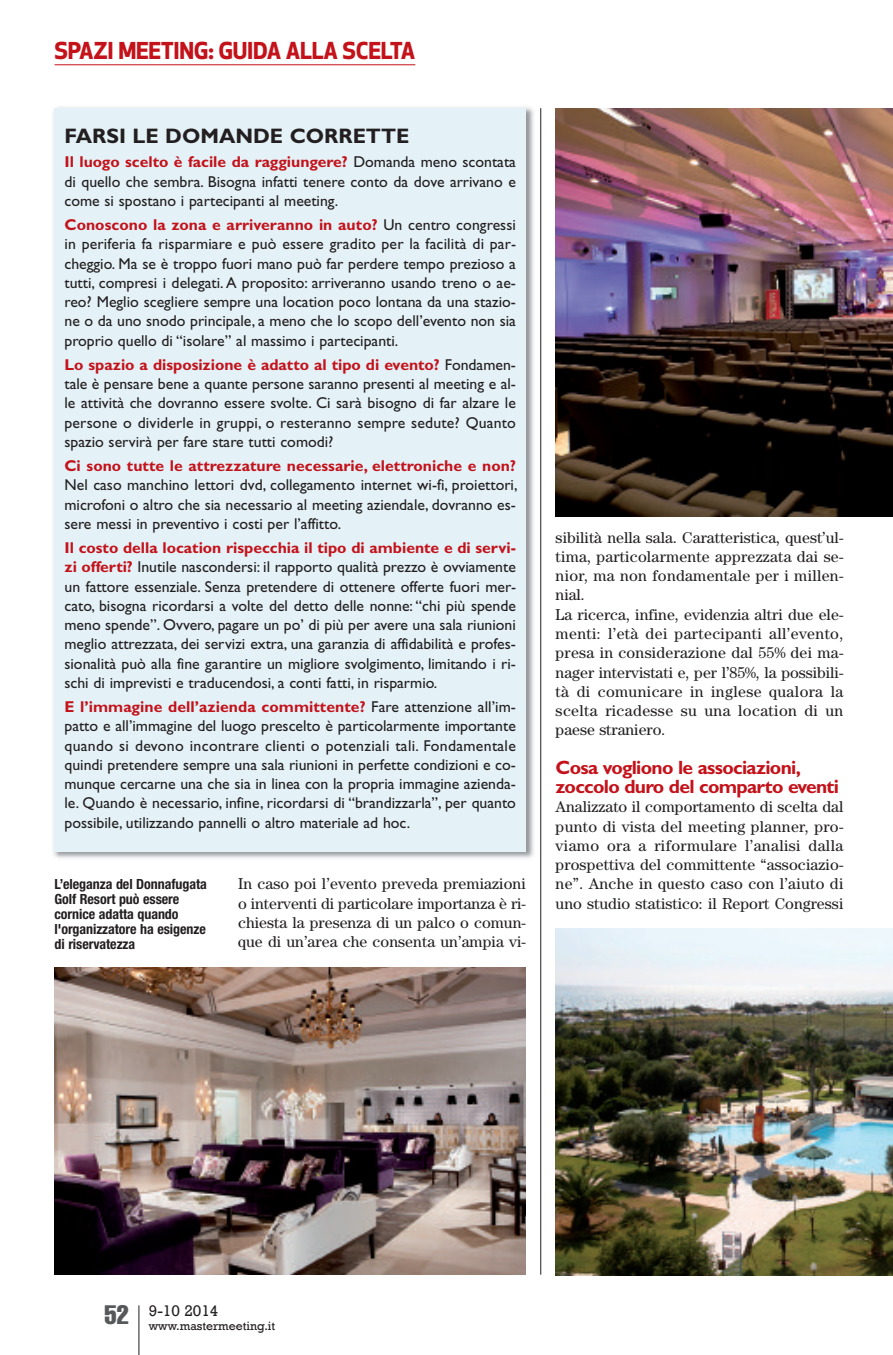
<style>
.page{position:relative;width:893px;height:1355px;background:#fff}
.page>*{position:absolute;margin:0;border:0;box-sizing:border-box;transform-origin:0 0}
.t1{font:700 22.75px "Apex New";letter-spacing:-.01em;color:#c4121a}
.t2{font:700 21px "Gill Sans";color:#231f20}
.t3{font:700 19.25px/19.2px "Gill Sans";letter-spacing:-.035em;color:#c4121a}
.t4{font:15.75px/19.2px "Gill Sans";color:#231f20;text-align:justify}
.t5{font:15.75px/19.2px "Century";letter-spacing:.005em;color:#231f20;text-align:justify}
.t6{font:700 15.75px "Gill Sans";color:#c4121a}
.t7{font:15.75px "Rockwell";color:#231f20}
.t8{font:700 condensed 14px/15px "Helvetica Neue";letter-spacing:-.005em;color:#231f20}
.t9{font:12.25px "Rockwell";color:#231f20}
.s1{font-weight:700;color:#c4121a}
</style>
<div class="page">
<hr style="left:138px;top:1305px;width:1px;height:49px;background:#231f20">
<hr style="left:55px;top:64px;width:360px;height:1px;background:#c4121a">
<hr style="left:540px;top:108px;width:1px;height:1166px;background:#231f20">
<img style="left:53px;top:107px;width:481px;height:751px">
<div style="left:55px;top:108px;width:471px;height:743px;background:#e4f2f8"></div>
<img style="left:556px;top:108px;width:337px;height:408px">
<img style="left:556px;top:928px;width:337px;height:347px">
<img style="left:55px;top:967px;width:471px;height:307px">
<h1 class="t1" style="left:55px;top:42px;width:362px">SPAZI MEETING: GUIDA ALLA SCELTA</h1>
<h2 class="t2" style="left:64px;top:128px;width:346px">FARSI LE DOMANDE CORRETTE</h2>
<p class="t4" style="left:64px;top:154px;width:453px"><span class="s1">Il luogo scelto è facile da raggiungere?</span> Domanda meno scontata di quello che sembra. Bisogna infatti tenere conto da dove arrivano e come si spostano i partecipanti al meeting.</p>
<p class="t4" style="left:64px;top:216px;width:453px"><span class="s1">Conoscono la zona e arriveranno in auto?</span> Un centro congressi in periferia fa risparmiare e può essere gradito per la facilità di par&shy;cheggio. Ma se è troppo fuori mano può far perdere tempo prezioso a tutti, compresi i delegati.A proposito: arriveranno usando treno o ae&shy;reo? Meglio scegliere sempre una location poco lontana da una stazio&shy;ne o da uno snodo principale, a meno che lo scopo dell’evento non sia proprio quello di “isolare” al massimo i partecipanti.</p>
<p class="t4" style="left:64px;top:356px;width:453px"><span class="s1">Lo spazio a disposizione è adatto al tipo di evento?</span> Fondamen&shy;tale è pensare bene a quante persone saranno presenti al meeting e al&shy;le attività che dovranno essere svolte. Ci sarà bisogno di far alzare le persone o dividerle in gruppi, o resteranno sempre sedute? Quanto spazio servirà per fare stare tutti comodi?</p>
<p class="t6" style="left:64px;top:460px;width:453px">Ci sono tutte le attrezzature necessarie, elettroniche e non?</p>
<p class="t4" style="left:64px;top:477px;width:455px">Nel caso manchino lettori dvd, collegamento internet wi-fi, proiettori, microfoni o altro che sia necessario al meeting aziendale, dovranno es&shy;sere messi in preventivo i costi per l’affitto.</p>
<p class="t4" style="left:64px;top:539px;width:453px"><span class="s1">Il costo della location rispecchia il tipo di ambiente e di servi&shy;zi offerti?</span> Inutile nascondersi: il rapporto qualità prezzo è ovviamente un fattore essenziale. Senza pretendere di ottenere offerte fuori mer&shy;cato, bisogna ricordarsi a volte del detto delle nonne: “chi più spende meno spende”. Ovvero, pagare un po’ di più per avere una sala riunioni meglio attrezzata, dei servizi extra, una garanzia di affidabilità e profes&shy;sionalità può alla fine garantire un migliore svolgimento, limitando i ri&shy;schi di imprevisti e traducendosi, a conti fatti, in risparmio.</p>
<p class="t4" style="left:64px;top:698px;width:453px"><span class="s1">E l’immagine dell’azienda committente?</span> Fare attenzione all’im&shy;patto e all’immagine del luogo prescelto è particolarmente importante quando si devono incontrare clienti o potenziali tali. Fondamentale quindi pretendere sempre una sala riunioni in perfette condizioni e co&shy;munque cercarne una che sia in linea con la propria immagine azienda&shy;le. Quando è necessario, infine, ricordarsi di “brandizzarla”, per quanto possibile, utilizzando pannelli o altro materiale ad hoc.</p>
<p class="t8" style="left:55px;top:877px;width:154px">L’eleganza del Donnafugata<br>Golf Resort può essere cornice adatta quando l'organizzatore ha esigenze di riservatezza</p>
<p class="t5" style="left:238px;top:875px;width:289px">In caso poi l’evento preveda premiazioni o interventi di particolare importanza è ri&shy;chiesta la presenza di un palco o comun&shy;que di un’area che consenta un’ampia vi-</p>
<p class="t5" style="left:556px;top:529px;width:289px;text-align:left">sibilità nella sala. Caratteristica, quest’ul&shy;tima, particolarmente apprezzata dai se&shy;nior, ma non fondamentale per i millen&shy;nial.<br>La ricerca, infine, evidenzia altri due ele&shy;menti: l’età dei partecipanti all’evento, presa in considerazione dal 55% dei ma&shy;nager intervistati e, per l’85%, la possibili&shy;tà di comunicare in inglese qualora la scelta ricadesse su una location di un paese straniero.</p>
<p class="t3" style="left:556px;top:759px;width:285px">Cosa vogliono le associazioni, zoccolo duro del comparto eventi</p>
<p class="t5" style="left:556px;top:798px;width:289px">Analizzato il comportamento di scelta dal punto di vista del meeting planner, pro&shy;viamo ora a riformulare l’analisi dalla prospettiva del committente “associazio&shy;ne”. Anche in questo caso con l’aiuto di uno studio statistico: il Report Congressi</p>
<p class="t9" style="left:105px;top:1318px;width:172px"><sup>52</sup> www.mastermeeting.it</p>
<p class="t7" style="left:149px;top:1300px;width:71px">9-10 2014</p>
</div>
